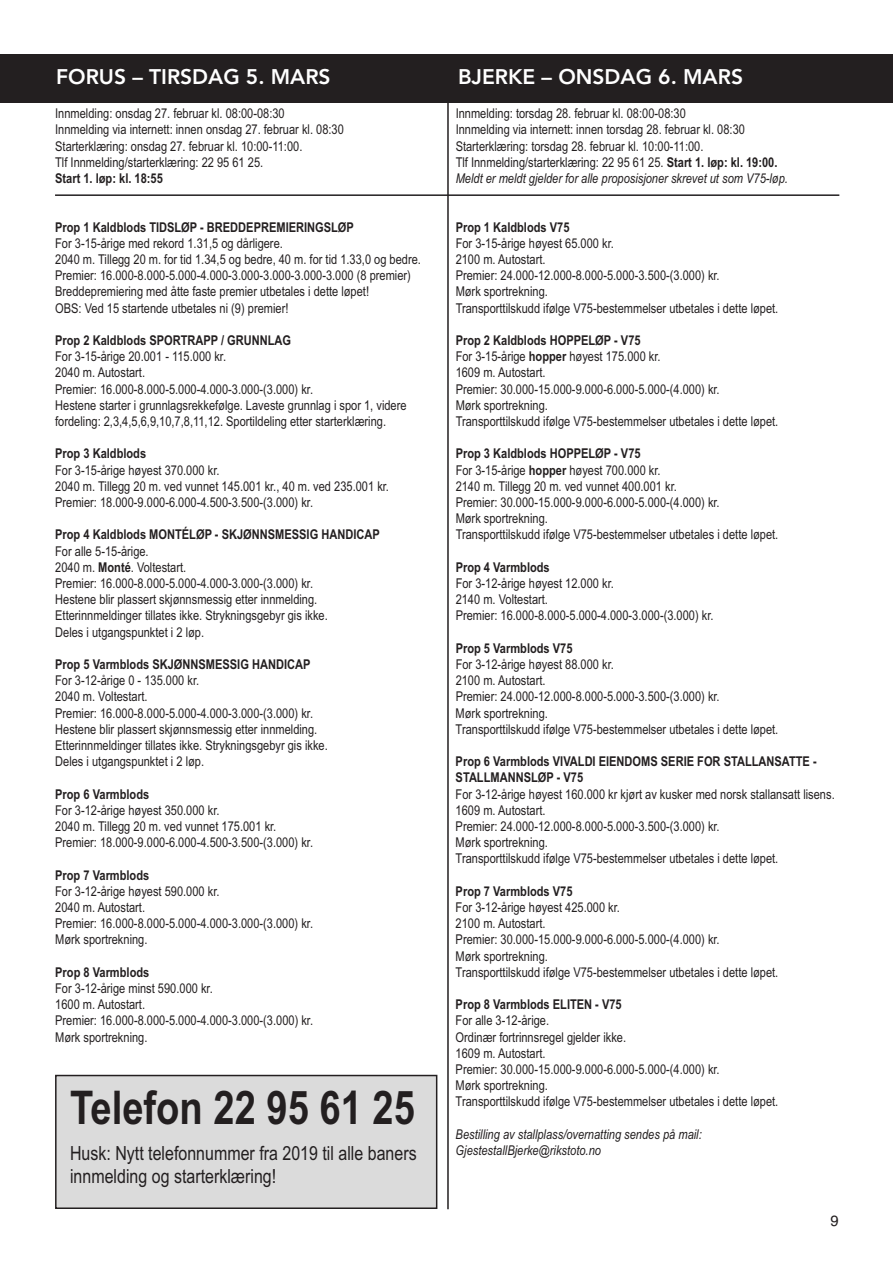
<style>
.page{position:relative;width:893px;height:1263px;background:#fff}
.page>*{position:absolute;margin:0;border:0;box-sizing:border-box;transform-origin:0 0}
.t1{font:700 46.5px "Arial Narrow";color:#231f20}
.t2{font:800 21px "Avenir";color:#fff}
.t3{font:19.5px/23.4px "Arial Narrow";color:#231f20}
.t4{font:15px "Helvetica";color:#231f20}
.t5{font:13.5px/16.2px "Arial Narrow";color:#231f20}
.t6{font:700 13.5px/16.2px "Arial Narrow";color:#231f20}
.t7{font:italic 13.5px/16.2px "Arial Narrow";color:#231f20}
.s1{font-weight:700}
.s2{font-style:italic}
</style>
<div class="page">
<div style="left:57px;top:1076px;width:379px;height:131px;background:#dbdbdb"></div>
<div style="left:55px;top:1075px;width:382px;height:134px;border:2px solid #231f20"></div>
<div style="left:0;top:54px;width:893px;height:48px;background:#231f20"></div>
<hr style="left:447px;top:54px;width:2px;height:1155px;background:#231f20">
<hr style="left:55px;top:194px;width:784px;height:2px;background:#231f20">
<h2 class="t2" style="left:56px;top:60px;width:276px">FORUS – TIRSDAG 5. MARS</h2>
<h2 class="t2" style="left:458px;top:60px;width:286px">BJERKE – ONSDAG 6. MARS</h2>
<p class="t5" style="left:55px;top:105px;width:290px">Innmelding: onsdag 27. februar kl. 08:00-08:30<br>Innmelding via internett: innen onsdag 27. februar kl. 08:30<br>Starterklæring: onsdag 27. februar kl. 10:00-11:00.<br>Tlf Innmelding/starterklæring: 22 95 61 25.</p>
<p class="t6" style="left:55px;top:170px;width:109px">Start 1. løp: kl. 18:55</p>
<p class="t6" style="left:55px;top:219px;width:300px">Prop 1 Kaldblods TIDSLØP - BREDDEPREMIERINGSLØP</p>
<p class="t5" style="left:55px;top:235px;width:367px">For 3-15-årige med rekord 1.31,5 og dårligere.<br>2040 m. Tillegg 20 m. for tid 1.34,5 og bedre, 40 m. for tid 1.33,0 og bedre.<br>Premier: 16.000-8.000-5.000-4.000-3.000-3.000-3.000-3.000 (8 premier)<br>Breddepremiering med åtte faste premier utbetales i dette løpet!<br>OBS: Ved 15 startende utbetales ni (9) premier!</p>
<p class="t6" style="left:55px;top:332px;width:237px">Prop 2 Kaldblods SPORTRAPP / GRUNNLAG</p>
<p class="t5" style="left:55px;top:348px;width:353px">For 3-15-årige 20.001 - 115.000 kr.<br>2040 m. Autostart.<br>Premier: 16.000-8.000-5.000-4.000-3.000-(3.000) kr.<br>Hestene starter i grunnlagsrekkefølge. Laveste grunnlag i spor 1, videre fordeling: 2,3,4,5,6,9,10,7,8,11,12. Sportildeling etter starterklæring.</p>
<p class="t6" style="left:55px;top:446px;width:93px">Prop 3 Kaldblods</p>
<p class="t5" style="left:55px;top:462px;width:335px">For 3-15-årige høyest 370.000 kr.<br>2040 m. Tillegg 20 m. ved vunnet 145.001 kr., 40 m. ved 235.001 kr.<br>Premier: 18.000-9.000-6.000-4.500-3.500-(3.000) kr.</p>
<p class="t6" style="left:55px;top:527px;width:326px">Prop 4 Kaldblods MONTÉLØP - SKJØNNSMESSIG HANDICAP</p>
<p class="t5" style="left:55px;top:543px;width:274px">For alle 5-15-årige.<br>2040 m. <span class="s1">Monté</span>. Voltestart.<br>Premier: 16.000-8.000-5.000-4.000-3.000-(3.000) kr.<br>Hestene blir plassert skjønnsmessig etter innmelding.<br>Etterinnmeldinger tillates ikke. Strykningsgebyr gis ikke.<br>Deles i utgangspunktet i 2 løp.</p>
<p class="t6" style="left:55px;top:656px;width:257px">Prop 5 Varmblods SKJØNNSMESSIG HANDICAP</p>
<p class="t5" style="left:55px;top:672px;width:274px">For 3-12-årige 0 - 135.000 kr.<br>2040 m. Voltestart.<br>Premier: 16.000-8.000-5.000-4.000-3.000-(3.000) kr.<br>Hestene blir plassert skjønnsmessig etter innmelding.<br>Etterinnmeldinger tillates ikke. Strykningsgebyr gis ikke.<br>Deles i utgangspunktet i 2 løp.</p>
<p class="t6" style="left:55px;top:786px;width:96px">Prop 6 Varmblods</p>
<p class="t5" style="left:55px;top:802px;width:259px">For 3-12-årige høyest 350.000 kr.<br>2040 m. Tillegg 20 m. ved vunnet 175.001 kr.<br>Premier: 18.000-9.000-6.000-4.500-3.500-(3.000) kr.</p>
<p class="t6" style="left:55px;top:867px;width:96px">Prop 7 Varmblods</p>
<p class="t5" style="left:55px;top:883px;width:259px">For 3-12-årige høyest 590.000 kr.<br>2040 m. Autostart.<br>Premier: 16.000-8.000-5.000-4.000-3.000-(3.000) kr.<br>Mørk sportrekning.</p>
<p class="t6" style="left:55px;top:964px;width:96px">Prop 8 Varmblods</p>
<p class="t5" style="left:55px;top:980px;width:259px">For 3-12-årige minst 590.000 kr.<br>1600 m. Autostart.<br>Premier: 16.000-8.000-5.000-4.000-3.000-(3.000) kr.<br>Mørk sportrekning.</p>
<h1 class="t1" style="left:70px;top:1080px;width:346px">Telefon 22 95 61 25</h1>
<h3 class="t3" style="left:70px;top:1141px;width:348px">Husk: Nytt telefonnummer fra 2019 til alle baners innmelding og starterklæring!</h3>
<p class="t5" style="left:456px;top:105px;width:334px">Innmelding: torsdag 28. februar kl. 08:00-08:30<br>Innmelding via internett: innen torsdag 28. februar kl. 08:30<br>Starterklæring: torsdag 28. februar kl. 10:00-11:00.<br>Tlf Innmelding/starterklæring: 22 95 61 25. <span class="s1">Start 1. løp: kl. 19:00.<br></span><span class="s2">Meldt er meldt gjelder for alle proposisjoner skrevet ut som V75-løp.</span></p>
<p class="t6" style="left:456px;top:219px;width:115px">Prop 1 Kaldblods V75</p>
<p class="t5" style="left:456px;top:235px;width:324px">For 3-15-årige høyest 65.000 kr.<br>2100 m. Autostart.<br>Premier: 24.000-12.000-8.000-5.000-3.500-(3.000) kr.<br>Mørk sportrekning.<br>Transporttilskudd ifølge V75-bestemmelser utbetales i dette løpet.</p>
<p class="t5" style="left:456px;top:332px;width:324px"><span class="s1">Prop 2 Kaldblods HOPPELØP - V75<br></span>For 3-15-årige <span class="s1">hopper</span> høyest 175.000 kr.<br>1609 m. Autostart.<br>Premier: 30.000-15.000-9.000-6.000-5.000-(4.000) kr.<br>Mørk sportrekning.<br>Transporttilskudd ifølge V75-bestemmelser utbetales i dette løpet.</p>
<p class="t5" style="left:456px;top:446px;width:324px"><span class="s1">Prop 3 Kaldblods HOPPELØP - V75<br></span>For 3-15-årige <span class="s1">hopper</span> høyest 700.000 kr.<br>2140 m. Tillegg 20 m. ved vunnet 400.001 kr.<br>Premier: 30.000-15.000-9.000-6.000-5.000-(4.000) kr.<br>Mørk sportrekning.<br>Transporttilskudd ifølge V75-bestemmelser utbetales i dette løpet.</p>
<p class="t6" style="left:456px;top:559px;width:96px">Prop 4 Varmblods</p>
<p class="t5" style="left:456px;top:575px;width:259px">For 3-12-årige høyest 12.000 kr.<br>2140 m. Voltestart.<br>Premier: 16.000-8.000-5.000-4.000-3.000-(3.000) kr.</p>
<p class="t6" style="left:456px;top:640px;width:118px">Prop 5 Varmblods V75</p>
<p class="t5" style="left:456px;top:656px;width:324px">For 3-12-årige høyest 88.000 kr.<br>2100 m. Autostart.<br>Premier: 24.000-12.000-8.000-5.000-3.500-(3.000) kr.<br>Mørk sportrekning.<br>Transporttilskudd ifølge V75-bestemmelser utbetales i dette løpet.</p>
<p class="t6" style="left:456px;top:753px;width:363px">Prop 6 Varmblods VIVALDI EIENDOMS SERIE FOR STALLANSATTE -<br>STALLMANNSLØP - V75</p>
<p class="t5" style="left:456px;top:786px;width:381px">For 3-12-årige høyest 160.000 kr kjørt av kusker med norsk stallansatt lisens.<br>1609 m. Autostart.<br>Premier: 24.000-12.000-8.000-5.000-3.500-(3.000) kr.<br>Mørk sportrekning.<br>Transporttilskudd ifølge V75-bestemmelser utbetales i dette løpet.</p>
<p class="t6" style="left:456px;top:883px;width:118px">Prop 7 Varmblods V75</p>
<p class="t5" style="left:456px;top:899px;width:324px">For 3-12-årige høyest 425.000 kr.<br>2100 m. Autostart.<br>Premier: 30.000-15.000-9.000-6.000-5.000-(4.000) kr.<br>Mørk sportrekning.<br>Transporttilskudd ifølge V75-bestemmelser utbetales i dette løpet.</p>
<p class="t6" style="left:456px;top:996px;width:168px">Prop 8 Varmblods ELITEN - V75</p>
<p class="t5" style="left:456px;top:1013px;width:324px">For alle 3-12-årige.<br>Ordinær fortrinnsregel gjelder ikke.<br>1609 m. Autostart.<br>Premier: 30.000-15.000-9.000-6.000-5.000-(4.000) kr.<br>Mørk sportrekning.<br>Transporttilskudd ifølge V75-bestemmelser utbetales i dette løpet.</p>
<p class="t7" style="left:456px;top:1126px;width:248px">Bestilling av stallplass/overnatting sendes på mail:<br>GjestestallBjerke@rikstoto.no</p>
<p class="t4" style="left:831px;top:1212px;width:10px">9</p>
</div>
